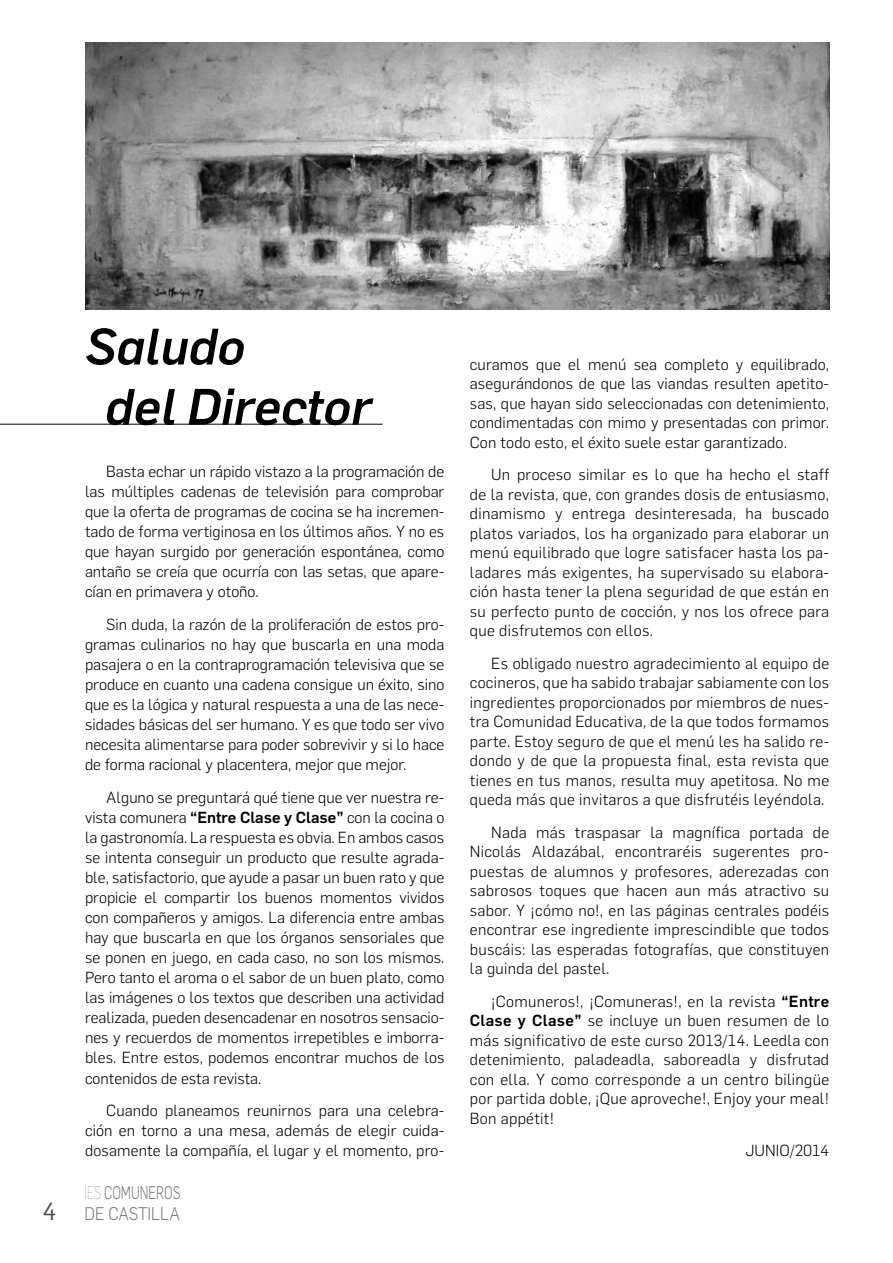
<style>
.page{position:relative;width:893px;height:1263px;background:#fff}
.page>*{position:absolute;margin:0;border:0;box-sizing:border-box;transform-origin:0 0}
.t1{font:italic 500 50.1px/60.2px "Flama";color:#000}
.t2{font:24px "Flama";color:#4b4b4d}
.t3{font:300 18px/21.6px "Flama";color:#7b7c7e;scale:.72 1}
.t4{font:300 15.75px/19.5px "Flama";letter-spacing:.01em;color:#000;text-align:justify}
.s1{font-weight:500}
.s2{font-weight:100}
</style>
<div class="page">
<img style="left:85px;top:43px;width:744px;height:267px">
<hr style="left:0;top:424px;width:383px;height:1px;background:#000">
<h2 class="t2" style="left:43px;top:1195px;width:15px">4</h2>
<h1 class="t1" style="left:105px;top:313px;width:268px;text-indent:-20px">Saludo<br>del Director</h1>
<p class="t4" style="left:85px;top:460px;width:361px;line-height:20.1px;text-indent:21px">Basta echar un rápido vistazo a la programación de las múltiples cadenas de televisión para comprobar que la oferta de programas de cocina se ha incremen&shy;tado de forma vertiginosa en los últimos años. Y no es que hayan surgido por generación espontánea, como antaño se creía que ocurría con las setas, que apare&shy;cían en primavera y otoño.</p>
<p class="t4" style="left:85px;top:613px;width:361px;line-height:20.1px;text-indent:21px">Sin duda, la razón de la proliferación de estos pro&shy;gramas culinarios no hay que buscarla en una moda pasajera o en la contraprogramación televisiva que se produce en cuanto una cadena consigue un éxito, sino que es la lógica y natural respuesta a una de las nece&shy;sidades básicas del ser humano. Y es que todo ser vivo necesita alimentarse para poder sobrevivir y si lo hace de forma racional y placentera, mejor que mejor.</p>
<p class="t4" style="left:85px;top:786px;width:361px;line-height:20.1px;text-indent:21px">Alguno se preguntará qué tiene que ver nuestra re&shy;vista comunera <span class="s1">“Entre Clase y Clase”</span> con la cocina o la gastronomía. La respuesta es obvia. En ambos casos se intenta conseguir un producto que resulte agrada&shy;ble, satisfactorio, que ayude a pasar un buen rato y que propicie el compartir los buenos momentos vividos con compañeros y amigos. La diferencia entre ambas hay que buscarla en que los órganos sensoriales que se ponen en juego, en cada caso, no son los mismos.<br>Pero tanto el aroma o el sabor de un buen plato, como las imágenes o los textos que describen una actividad realizada, pueden desencadenar en nosotros sensacio&shy;nes y recuerdos de momentos irrepetibles e imborra&shy;bles. Entre estos, podemos encontrar muchos de los contenidos de esta revista.</p>
<p class="t4" style="left:85px;top:1100px;width:361px;line-height:20.1px;text-indent:21px">Cuando planeamos reunirnos para una celebra&shy;ción en torno a una mesa, además de elegir cuida&shy;dosamente la compañía, el lugar y el momento, pro-</p>
<p class="t3" style="left:85px;top:1180px;width:134px"><span class="s2">IES</span> COMUNEROS<br>DE CASTILLA</p>
<p class="t4" style="left:470px;top:354px;width:361px">curamos que el menú sea completo y equilibrado, asegurándonos de que las viandas resulten apetito&shy;sas, que hayan sido seleccionadas con detenimiento, condimentadas con mimo y presentadas con primor.<br>Con todo esto, el éxito suele estar garantizado.</p>
<p class="t4" style="left:470px;top:464px;width:361px;text-indent:21px">Un proceso similar es lo que ha hecho el staff de la revista, que, con grandes dosis de entusiasmo, dinamismo y entrega desinteresada, ha buscado platos variados, los ha organizado para elaborar un menú equilibrado que logre satisfacer hasta los pa&shy;ladares más exigentes, ha supervisado su elabora&shy;ción hasta tener la plena seguridad de que están en su perfecto punto de cocción, y nos los ofrece para que disfrutemos con ellos.</p>
<p class="t4" style="left:470px;top:652px;width:361px;text-indent:21px">Es obligado nuestro agradecimiento al equipo de cocineros, que ha sabido trabajar sabiamente con los ingredientes proporcionados por miembros de nues&shy;tra Comunidad Educativa, de la que todos formamos parte. Estoy seguro de que el menú les ha salido re&shy;dondo y de que la propuesta final, esta revista que tienes en tus manos, resulta muy apetitosa. No me queda más que invitaros a que disfrutéis leyéndola.</p>
<p class="t4" style="left:470px;top:821px;width:361px;text-indent:21px">Nada más traspasar la magnífica portada de Nicolás Aldazábal, encontraréis sugerentes pro&shy;puestas de alumnos y profesores, aderezadas con sabrosos toques que hacen aun más atractivo su sabor. Y ¡cómo no!, en las páginas centrales podéis encontrar ese ingrediente imprescindible que todos buscáis: las esperadas fotografías, que constituyen la guinda del pastel.</p>
<p class="t4" style="left:470px;top:990px;width:361px;text-indent:21px">¡Comuneros!, ¡Comuneras!, en la revista <span class="s1">“Entre Clase y Clase”</span> se incluye un buen resumen de lo más significativo de este curso 2013/14. Leedla con detenimiento, paladeadla, saboreadla y disfrutad con ella. Y como corresponde a un centro bilingüe por partida doble, ¡Que aproveche!, Enjoy your meal!<br>Bon appétit!</p>
<p class="t4" style="left:746px;top:1140px;width:85px">JUNIO/2014</p>
</div>
